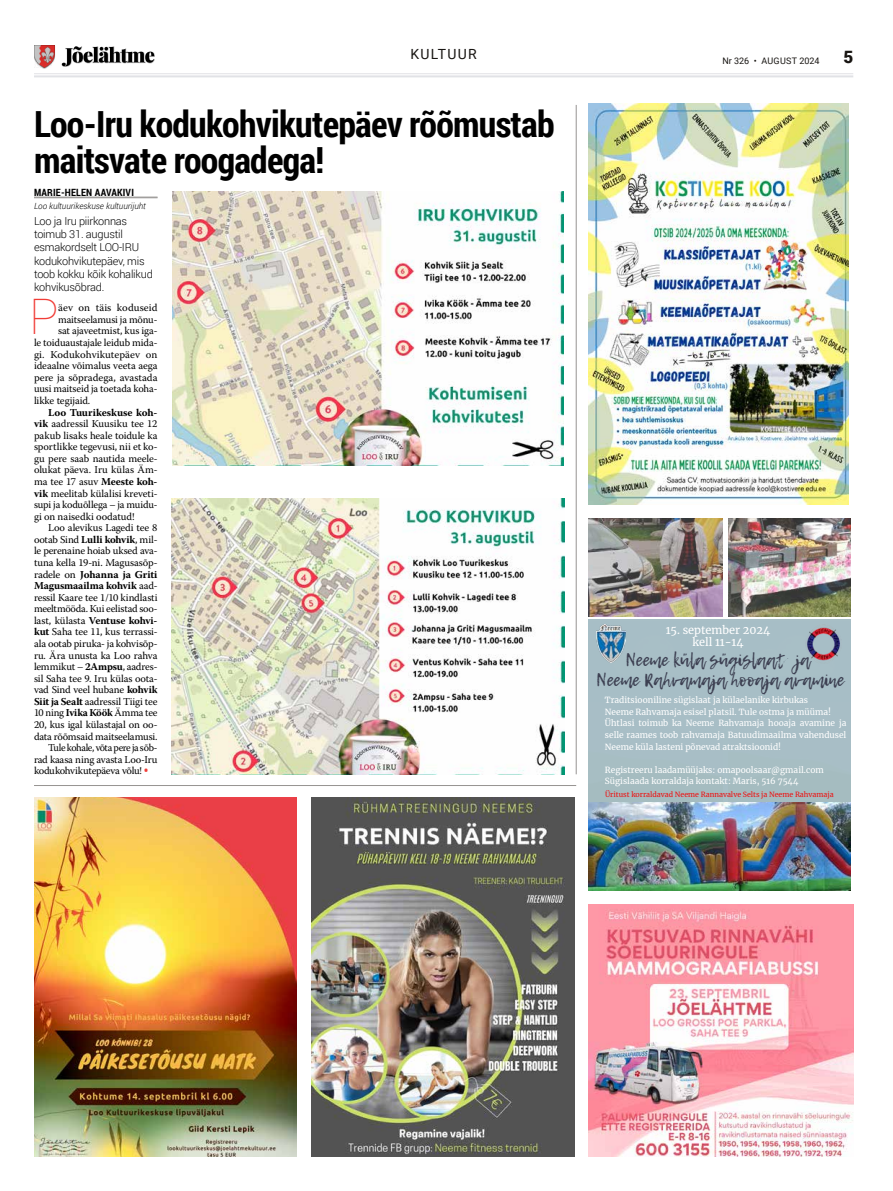
<style>
.page{position:relative;width:893px;height:1191px;background:#fff}
.page>*{position:absolute;margin:0;border:0;box-sizing:border-box;transform-origin:0 0}
.t1{font:100 49px "Roboto";color:#f13d37}
.t2{font:700 36px/36px "Roboto Condensed";letter-spacing:-.02em;color:#000}
.t3{font:17.6px/19.8px "Lemon Tuesday";color:#3d4052;text-align:center}
.t4{font:900 17px "Roboto";color:#181512}
.t5{font:14px "Roboto";letter-spacing:.09em;color:#181512}
.t6{font:300 11px/13.3px "Roboto";letter-spacing:-.02em;color:#000}
.t7{font:11px/12.2px "Merriweather";color:#fff;text-align:center}
.t8{font:10.5px/11.6px "Warnock Pro";letter-spacing:-.01em;color:#000;text-align:justify}
.t9{font:700 10.5px "Warnock Pro";letter-spacing:-.01em;color:#000}
.t10{font:10.5px "Warnock Pro";letter-spacing:-.05em;color:#000}
.t11{font:10.5px "Warnock Pro";letter-spacing:-.03em;color:#000}
.t12{font:700 10px "Roboto Condensed";letter-spacing:.02em;color:#000}
.t13{font:9px "Roboto";color:#181512}
.t14{font:italic 300 8.5px "Roboto";color:#000}
.t15{font:8.4px/11.6px "Merriweather";color:#fff}
.t16{font:7.1px "Merriweather";color:#ee1010}
.s1{font-weight:700}
.s2{font-weight:400}
.s3{font-family:"Roboto";font-weight:700;font-size:13px;color:#f13d37}
</style>
<div class="page">
<hr style="left:34px;top:73px;width:819px;height:1px;background:#e1e2e6">
<hr style="left:34px;top:75px;width:819px;height:2px;background:#e1e2e6">
<div style="left:34px;top:45px;width:21px;height:24px;background:#000;opacity:.28"></div>
<img style="left:34px;top:46px;width:20px;height:22px">
<svg style="left:62px;top:46px;width:93px;height:21px"></svg>
<hr style="left:34px;top:197px;width:124px;height:1px;background:#979492">
<img style="left:588px;top:519px;width:135px;height:97px">
<img style="left:728px;top:519px;width:123px;height:97px">
<div style="left:588px;top:619px;width:263px;height:222px;background:#a6bdc5"></div>
<img style="left:597px;top:624px;width:29px;height:38px">
<img style="left:807px;top:627px;width:33px;height:34px">
<img style="left:588px;top:803px;width:262px;height:87px">
<img style="left:34px;top:797px;width:262px;height:359px">
<img style="left:588px;top:904px;width:265px;height:253px">
<img style="left:588px;top:103px;width:261px;height:402px">
<img style="left:311px;top:797px;width:263px;height:359px">
<hr style="left:34px;top:785px;width:542px;height:1px;background:#979492">
<img style="left:173px;top:191px;width:391px;height:275px">
<img style="left:172px;top:499px;width:392px;height:275px">
<hr style="left:576px;top:105px;width:1px;height:669px;background:#979492">
<h3 class="t5" style="left:411px;top:44px;width:68px">KULTUUR</h3>
<h2 class="t2" style="left:34px;top:104px;width:522px">Loo-Iru kodukohvikutepäev rõõmustab maitsvate roogadega!</h2>
<p class="t12" style="left:34px;top:185px;width:101px">MARIE-HELEN AAVAKIVI</p>
<p class="t14" style="left:34px;top:200px;width:113px">Loo kultuurikeskuse kultuurijuht</p>
<p class="t6" style="left:34px;top:214px;width:120px">Loo ja Iru piirkonnas toimub 31. augustil esmakordselt LOO-IRU kodukohvikutepäev, mis toob kokku kõik kohalikud kohvikusõbrad.</p>
<h1 class="t1" style="left:29px;top:283px;width:31px">P</h1>
<p class="t8" style="left:58px;top:302px;width:101px">äev on täis koduseid</p>
<p class="t8" style="left:58px;top:313px;width:101px">maitseelamusi ja mõnu-</p>
<p class="t8" style="left:58px;top:325px;width:101px">sat ajaveetmist, kus iga-</p>
<p class="t8" style="left:34px;top:337px;width:125px">le toiduaustajale leidub mida-</p>
<p class="t8" style="left:34px;top:348px;width:125px">gi. Kodukohvikutepäev on</p>
<p class="t8" style="left:34px;top:360px;width:125px">ideaalne võimalus veeta aega</p>
<p class="t8" style="left:34px;top:371px;width:125px">pere ja sõpradega, avastada</p>
<p class="t8" style="left:34px;top:383px;width:125px">uusi maitseid ja toetada koha-</p>
<p class="t8" style="left:34px;top:394px;width:58px">likke tegijaid.</p>
<p class="t8" style="left:34px;top:406px;width:125px;text-indent:14px"><span class="s1">Loo Tuurikeskuse koh&shy;vik</span> aadressil Kuusiku tee 12 pakub lisaks heale toidule ka sportlikke tegevusi, nii et ko&shy;gu pere saab nautida meele&shy;olukat päeva. Iru külas Äm&shy;ma tee 17 asuv <span class="s1">Meeste koh&shy;vik</span> meelitab külalisi kreveti&shy;supi ja koduõllega – ja muidu&shy;gi on naisedki oodatud!</p>
<p class="t8" style="left:48px;top:522px;width:111px">Loo alevikus Lagedi tee 8</p>
<p class="t8" style="left:34px;top:533px;width:125px">ootab Sind <span class="s1">Lulli kohvik</span>, mil-</p>
<p class="t8" style="left:34px;top:545px;width:125px">le perenaine hoiab uksed ava-</p>
<p class="t8" style="left:34px;top:556px;width:125px">tuna kella 19-ni. Magusasõp-</p>
<p class="t9" style="left:34px;top:568px;width:125px"><span class="s2">radele on</span> Johanna ja Griti</p>
<p class="t9" style="left:34px;top:579px;width:125px">Magusmaailma kohvik <span class="s2">aad-</span></p>
<p class="t8" style="left:34px;top:591px;width:125px">ressil Kaare tee 1/10 kindlasti</p>
<p class="t8" style="left:34px;top:603px;width:125px">meeltmööda. Kui eelistad soo-</p>
<p class="t9" style="left:34px;top:614px;width:125px"><span class="s2">last, külasta</span> Ventuse kohvi-</p>
<p class="t8" style="left:34px;top:626px;width:125px"><span class="s1">kut</span> Saha tee 11, kus terrassi-</p>
<p class="t8" style="left:34px;top:637px;width:125px">ala ootab piruka- ja kohvisõp-</p>
<p class="t8" style="left:34px;top:649px;width:125px">ru. Ära unusta ka Loo rahva</p>
<p class="t8" style="left:34px;top:660px;width:125px">lemmikut – <span class="s1">2Ampsu</span>, aadres-</p>
<p class="t8" style="left:34px;top:672px;width:125px">sil Saha tee 9. Iru külas oota-</p>
<p class="t8" style="left:34px;top:684px;width:125px">vad Sind veel hubane <span class="s1">kohvik</span></p>
<p class="t8" style="left:34px;top:695px;width:125px"><span class="s1">Siit ja Sealt</span> aadressil Tiigi tee</p>
<p class="t8" style="left:34px;top:707px;width:125px">10 ning <span class="s1">Ivika Köök</span> Ämma tee</p>
<p class="t8" style="left:34px;top:718px;width:125px">20, kus igal külastajal on oo-</p>
<p class="t8" style="left:34px;top:730px;width:125px">data rõõmsaid maitseelamusi.</p>
<p class="t10" style="left:48px;top:741px;width:110px">Tule kohale, võta pere ja sõb-</p>
<p class="t8" style="left:34px;top:753px;width:125px">rad kaasa ning avasta Loo-Iru</p>
<p class="t11" style="left:34px;top:764px;width:116px">kodukohvikutepäeva võlu! <span class="s3">•</span></p>
<p class="t13" style="left:722px;top:54px;width:99px">Nr 326 • AUGUST 2024</p>
<h3 class="t4" style="left:843px;top:45px;width:11px">5</h3>
<p class="t7" style="left:666px;top:624px;width:106px">15. september 2024 kell 11-14</p>
<h3 class="t3" style="left:596px;top:650px;width:249px">Neeme küla sügislaat ja<br>Neeme Rahvamaja hooaja avamine</h3>
<p class="t15" style="left:605px;top:694px;width:243px">Traditsiooniline sügislaat ja külaelanike kirbukas<br>Neeme Rahvamaja esisel platsil. Tule ostma ja müüma!<br>Ühtlasi toimub ka Neeme Rahvamaja hooaja avamine ja selle raames toob rahvamaja Batuudimaailma vahendusel Neeme küla lasteni põnevad atraktsioonid!</p>
<p class="t15" style="left:605px;top:763px;width:220px">Registreeru laadamüüjaks: omapoolsaar@gmail.com<br>Sügislaada korraldaja kontakt: Maris, 516 7544</p>
<p class="t16" style="left:605px;top:789px;width:230px">Üritust korraldavad Neeme Rannavalve Selts ja Neeme Rahvamaja</p>
</div>
